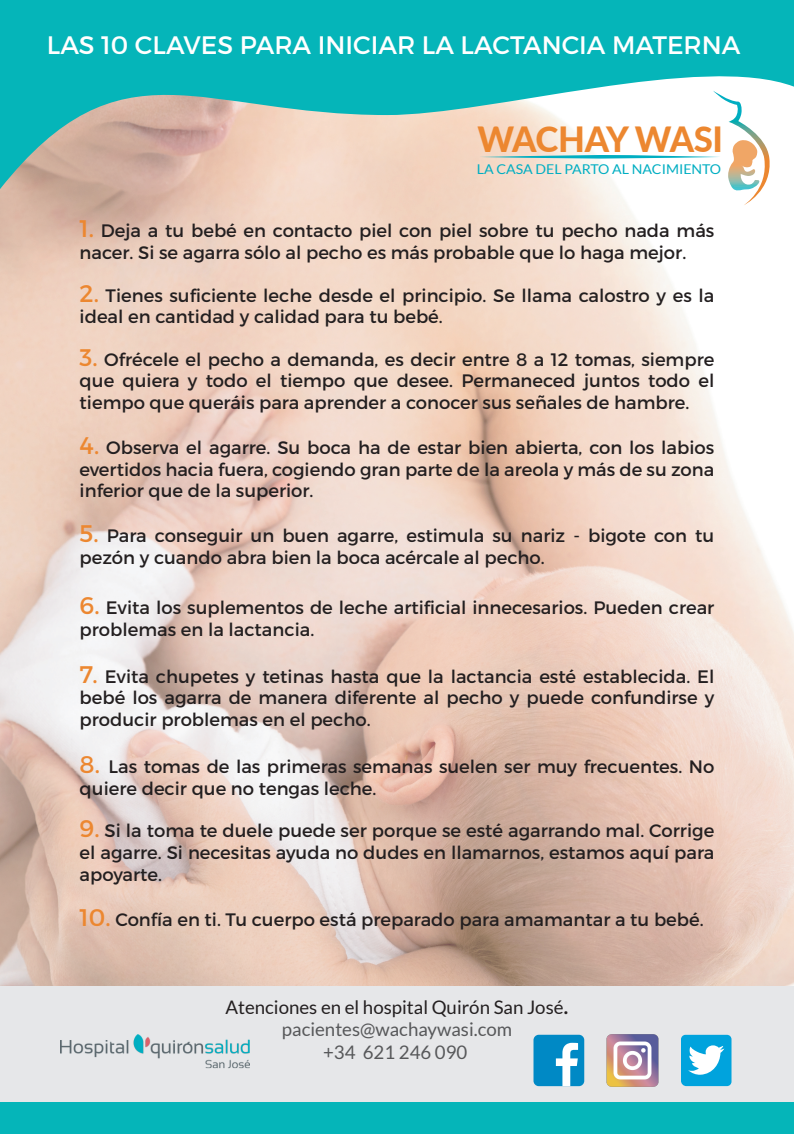
<style>
.page{position:relative;width:794px;height:1134px;background:#fff}
.page>*{position:absolute;margin:0;border:0;box-sizing:border-box;transform-origin:0 0}
.t1{font:800 34.76px "Lato";letter-spacing:-.02em;color:#ec8730}
.t2{font:25.28px "Montserrat";color:#fff}
.t3{font:18.68px/22.4px "Lato";color:#57585a;text-align:center}
.t4{font:18px/21.6px "Montserrat";color:#231f20}
.t5{font:13.48px "Lato";color:#00aec2;scale:1.05 1}
.s1{font-size:24px;color:#ec8730}
.s2{color:#231f20}
.s3{font-size:24px;color:#231f20}
</style>
<div class="page">
<img style="left:0;top:189px;width:794px;height:798px">
<div style="left:0;top:987px;width:794px;height:147px;background:#e6e7e9"></div>
<div style="left:1px;top:1102px;width:793px;height:32px;background:#05b5b9"></div>
<img style="left:60px;top:1034px;width:190px;height:35px">
<svg style="left:681px;top:1035px;width:50px;height:51px;background:#40bae5"></svg>
<div style="left:533px;top:1035px;width:51px;height:51px;background:#0089c5;border-radius:5px"></div>
<svg style="left:556px;top:1043px;width:22px;height:43px"></svg>
<img style="left:606px;top:1034px;width:53px;height:53px">
<svg style="left:0;top:0;width:794px;height:189px;background:#50bbb9"></svg>
<svg style="left:479px;top:91px;width:294px;height:114px"></svg>
<h2 class="t2" style="left:47px;top:29px;width:695px">LAS 10 CLAVES PARA INICIAR LA LACTANCIA MATERNA</h2>
<h1 class="t1" style="left:477px;top:114px;width:247px">WACHAY WASI</h1>
<p class="t5" style="left:477px;top:161px;width:234px">LA CASA DEL PARTO AL NACIMIENTO</p>
<p class="t4" style="left:80px;top:220px;width:636px"><span class="s1">1.</span> Deja a tu bebé en contacto piel con piel sobre tu pecho nada más nacer. Si se agarra sólo al pecho es más probable que lo haga mejor.</p>
<p class="t4" style="left:80px;top:284px;width:636px"><span class="s1">2.</span> Tienes suficiente leche desde el principio. Se llama calostro y es la ideal en cantidad y calidad para tu bebé.</p>
<p class="t4" style="left:80px;top:349px;width:636px;text-align:justify"><span class="s1">3.</span> Ofrécele el pecho a demanda, es decir entre 8 a 12 tomas, siempre que quiera y todo el tiempo que desee. Permaneced juntos todo el tiempo que queráis para aprender a conocer sus señales de hambre.</p>
<p class="t4" style="left:80px;top:437px;width:636px;text-align:justify"><span class="s1">4.</span> Observa el agarre. Su boca ha de estar bien abierta, con los labios evertidos hacia fuera, cogiendo gran parte de la areola y más de su zona inferior que de la superior.</p>
<p class="t4" style="left:80px;top:525px;width:636px"><span class="s1">5.</span> Para conseguir un buen agarre, estimula su nariz - bigote con tu pezón y cuando abra bien la boca acércale al pecho.</p>
<p class="t4" style="left:80px;top:597px;width:636px"><span class="s1">6.</span> Evita los suplementos de leche artificial innecesarios. Pueden crear problemas en la lactancia.</p>
<p class="t4" style="left:80px;top:665px;width:636px;text-align:justify"><span class="s1">7.</span> Evita chupetes y tetinas hasta que la lactancia esté establecida. El bebé los agarra de manera diferente al pecho y puede confundirse y producir problemas en el pecho.</p>
<p class="t4" style="left:80px;top:756px;width:636px"><span class="s1">8.</span> Las tomas de las primeras semanas suelen ser muy frecuentes. No quiere decir que no tengas leche.</p>
<p class="t4" style="left:80px;top:820px;width:636px;text-align:justify"><span class="s1">9.</span> Si la toma te duele puede ser porque se esté agarrando mal. Corrige el agarre. Si necesitas ayuda no dudes en llamarnos, estamos aquí para apoyarte.</p>
<p class="t4" style="left:80px;top:908px;width:625px"><span class="s1">10.</span> Confía en ti. Tu cuerpo está preparado para amamantar a tu bebé.</p>
<p class="t3" style="left:225px;top:996px;width:345px"><span class="s2">Atenciones en el hospital Quirón San José</span><span class="s3">. </span>pacientes@wachaywasi.com<br>+34 621 246 090</p>
</div>
